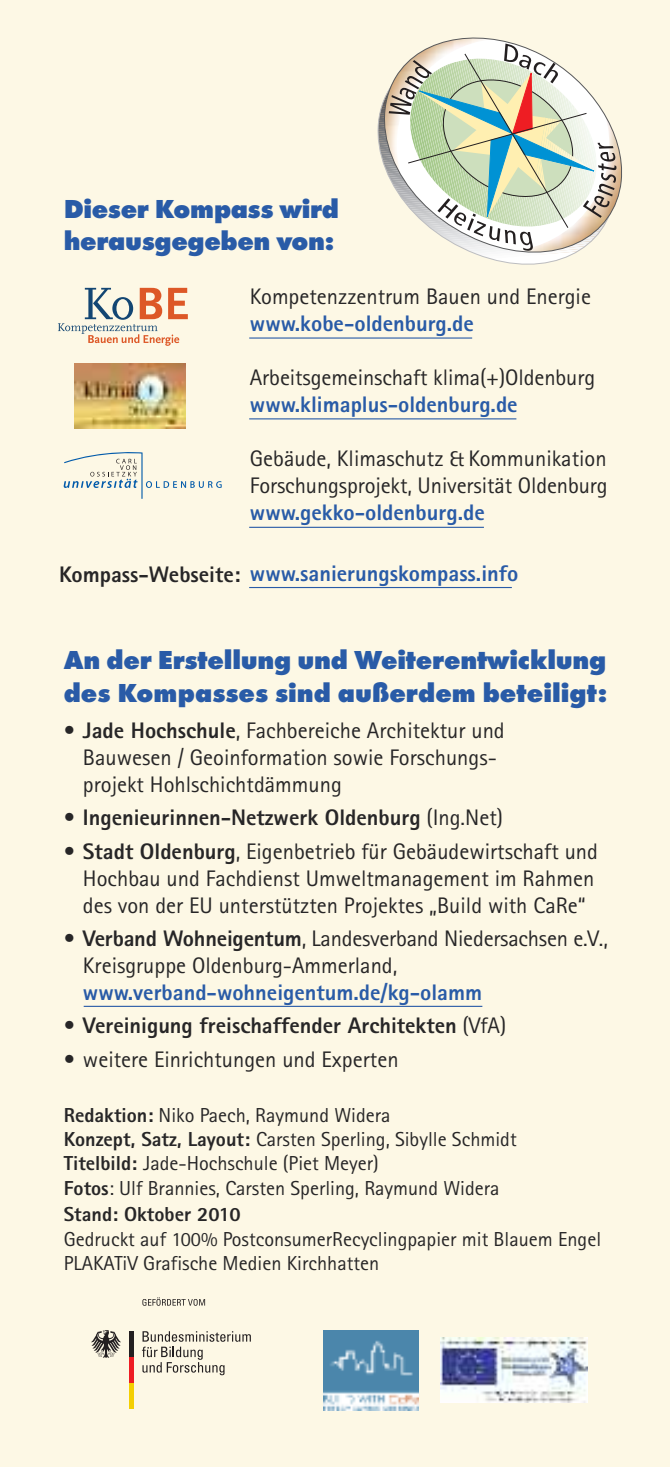
<style>
.page{position:relative;width:670px;height:1467px;background:#fdf8e5}
.page>*{position:absolute;margin:0;border:0;box-sizing:border-box;transform-origin:0 0}
.t1{font:800 27px/32.4px "Futura T";letter-spacing:-.01em;color:#295ba7}
.t2{font:22.5px/27px "Rotis Sans Serif";color:#272627}
.t3{font:800 22.5px "Rotis Sans Serif";color:#295ba7}
.t4{font:800 22.5px "Rotis Sans Serif";color:#272627}
.t5{font:20.25px/24.8px "Rotis Sans Serif";color:#272627}
.s1{color:#272627}
.s2{font-weight:800}
.s3{font-weight:400}
</style>
<div class="page">
<svg style="left:142px;top:1331px;width:109px;height:44px"></svg>
<hr style="left:129px;top:1383px;width:4px;height:25px;background:#f4cf02">
<hr style="left:129px;top:1357px;width:4px;height:26px;background:#ee1d23">
<hr style="left:129px;top:1331px;width:4px;height:26px;background:#231f20">
<svg style="left:91px;top:1330px;width:30px;height:28px"></svg>
<svg style="left:142px;top:1297px;width:63px;height:9px"></svg>
<svg style="left:377px;top:40px;width:242px;height:225px"></svg>
<img style="left:323px;top:1330px;width:96px;height:81px">
<img style="left:440px;top:1337px;width:147px;height:65px">
<svg style="left:64px;top:452px;width:158px;height:47px"></svg>
<svg style="left:58px;top:288px;width:130px;height:58px"></svg>
<hr style="left:249px;top:587px;width:263px;height:1px;background:#295ba7">
<hr style="left:249px;top:527px;width:235px;height:1px;background:#295ba7">
<hr style="left:249px;top:418px;width:267px;height:1px;background:#295ba7">
<hr style="left:249px;top:337px;width:223px;height:2px;background:#295ba7">
<hr style="left:84px;top:1006px;width:398px;height:1px;background:#295ba7">
<img style="left:75px;top:364px;width:110px;height:65px">
<p class="t1" style="left:64px;top:192px;width:277px">Dieser Kompass wird herausgegeben von:</p>
<p class="t2" style="left:250px;top:285px;width:342px">Kompetenzzentrum Bauen und Energie</p>
<p class="t3" style="left:250px;top:316px;width:225px">www.kobe-oldenburg.de</p>
<p class="t2" style="left:250px;top:366px;width:347px">Arbeitsgemeinschaft klima(+)Oldenburg</p>
<p class="t3" style="left:250px;top:397px;width:269px">www.klimaplus-oldenburg.de</p>
<p class="t2" style="left:250px;top:447px;width:359px">Gebäude, Klimaschutz &amp; Kommunikation<br>Forschungsprojekt, Universität Oldenburg</p>
<p class="t3" style="left:250px;top:505px;width:236px">www.gekko-oldenburg.de</p>
<p class="t3" style="left:59px;top:565px;width:461px"><span class="s1">Kompass-Webseite:</span> www.sanierungskompass.info</p>
<p class="t1" style="left:64px;top:644px;width:545px">An der Erstellung und Weiterentwicklung des Kompasses sind außerdem beteiligt:</p>
<p class="t2" style="left:83px;top:719px;width:423px;text-indent:-19px">• <span class="s2">Jade Hochschule</span>, Fachbereiche Architektur und<br>Bauwesen / Geoinformation sowie Forschungs&shy;projekt Hohlschichtdämmung</p>
<p class="t4" style="left:64px;top:810px;width:441px"><span class="s3">•</span> Ingenieurinnen-Netzwerk Oldenburg <span class="s3">(Ing.Net)</span></p>
<p class="t2" style="left:83px;top:840px;width:516px;text-indent:-19px">• <span class="s2">Stadt Oldenburg</span>, Eigenbetrieb für Gebäudewirtschaft und<br>Hochbau und Fachdienst Umweltmanagement im Rahmen des von der EU unterstützten Projektes „Build with CaRe“</p>
<p class="t2" style="left:83px;top:927px;width:526px;text-indent:-19px">• <span class="s2">Verband Wohneigentum</span>, Landesverband Niedersachsen e.V.,<br>Kreisgruppe Oldenburg-Ammerland,</p>
<p class="t3" style="left:83px;top:984px;width:401px">www.verband-wohneigentum.de/kg-olamm</p>
<p class="t4" style="left:64px;top:1018px;width:444px"><span class="s3">•</span> Vereinigung freischaffender Architekten <span class="s3">(VfA)</span></p>
<p class="t2" style="left:64px;top:1048px;width:336px">• weitere Einrichtungen und Experten</p>
<p class="t5" style="left:64px;top:1105px;width:454px"><span class="s2">Redaktion:</span> Niko Paech, Raymund Widera<br><span class="s2">Konzept, Satz, Layout:</span> Carsten Sperling, Sibylle Schmidt <span class="s2">Titelbild:</span> Jade-Hochschule (Piet Meyer)<br><span class="s2">Fotos</span>: Ulf Brannies, Carsten Sperling, Raymund Widera <span class="s2">Stand: Oktober 2010</span></p>
<p class="t5" style="left:64px;top:1229px;width:539px">Gedruckt auf 100% PostconsumerRecyclingpapier mit Blauem Engel<br>PLAKATiV Grafische Medien Kirchhatten</p>
</div>
